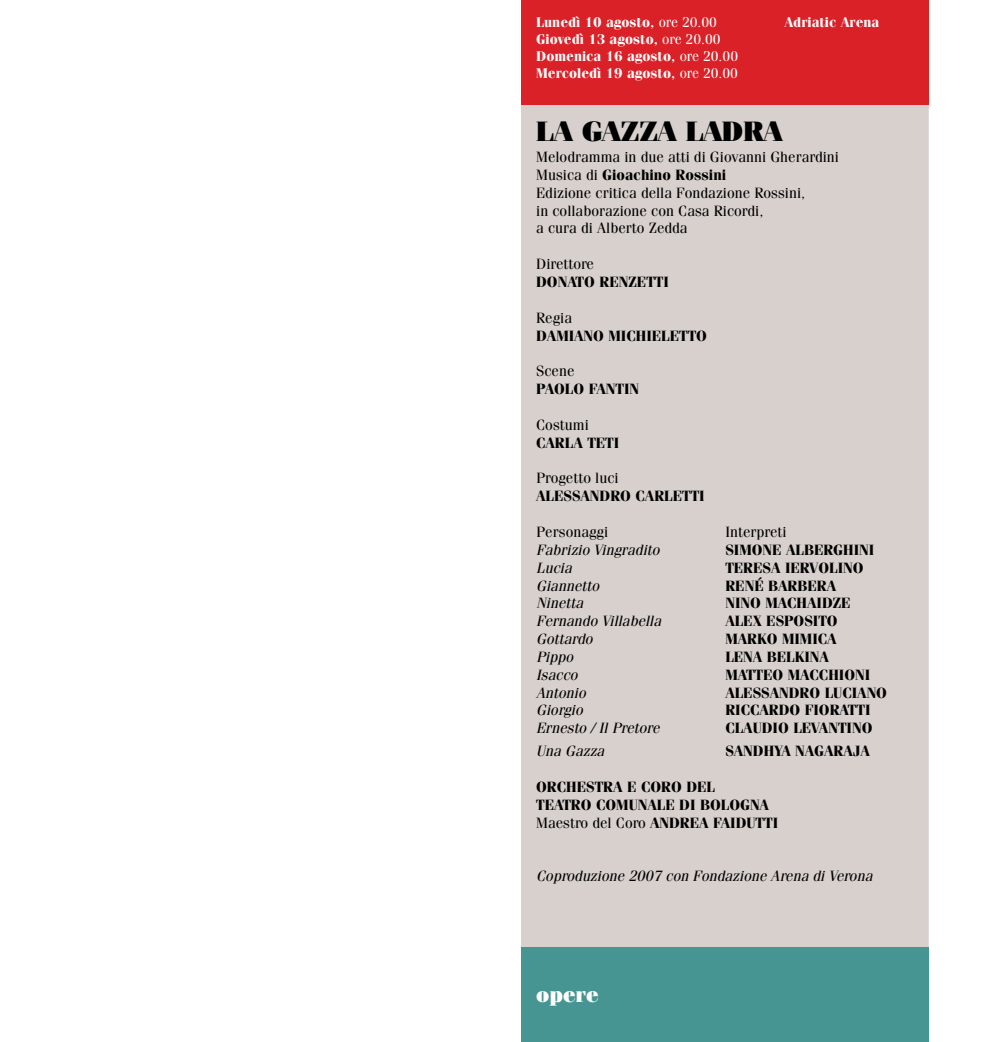
<style>
.page{position:relative;width:993px;height:1042px;background:#fff}
.page>*{position:absolute;margin:0;border:0;box-sizing:border-box;transform-origin:0 0}
.t1{font:900 28px "Fenice";color:#000}
.t2{font:900 21px "Fenice";color:#fff}
.t3{font:700 14.88px/17.8px "Fenice";color:#000}
.t4{font:14.88px/17.8px "Fenice";color:#000}
.t5{font:italic 14.88px "Fenice";color:#000}
.t6{font:700 14px/16.8px "Fenice";color:#fff}
.s1{font-weight:400}
.s2{font-weight:700}
</style>
<div class="page">
<div style="left:521px;top:0;width:406px;height:947px;background:#d7d0cd"></div>
<div style="left:521px;top:947px;width:407px;height:95px;background:#469592"></div>
<div style="left:521px;top:0;width:407px;height:104px;background:#da2128"></div>
<p class="t6" style="left:536px;top:14px;width:182px">Lunedì 10 agosto, <span class="s1">ore 20.00</span></p>
<p class="t6" style="left:784px;top:14px;width:96px">Adriatic Arena</p>
<p class="t6" style="left:536px;top:30px;width:203px">Giovedì 13 agosto, <span class="s1">ore 20.00<br></span>Domenica 16 agosto, <span class="s1">ore 20.00<br></span>Mercoledì 19 agosto, <span class="s1">ore 20.00</span></p>
<h1 class="t1" style="left:536px;top:114px;width:247px">LA GAZZA LADRA</h1>
<p class="t4" style="left:536px;top:148px;width:304px">Melodramma in due atti di Giovanni Gherardini Musica di <span class="s2">Gioachino Rossini<br></span>Edizione critica della Fondazione Rossini,<br>in collaborazione con Casa Ricordi,<br>a cura di Alberto Zedda</p>
<p class="t4" style="left:536px;top:255px;width:59px">Direttore</p>
<p class="t3" style="left:536px;top:273px;width:134px">DONATO RENZETTI</p>
<p class="t4" style="left:536px;top:308px;width:37px">Regia</p>
<p class="t3" style="left:536px;top:326px;width:172px">DAMIANO MICHIELETTO</p>
<p class="t4" style="left:536px;top:362px;width:40px">Scene</p>
<p class="t3" style="left:536px;top:380px;width:104px">PAOLO FANTIN</p>
<p class="t4" style="left:536px;top:415px;width:54px">Costumi</p>
<p class="t3" style="left:536px;top:433px;width:85px">CARLA TETI</p>
<p class="t4" style="left:536px;top:469px;width:84px">Progetto luci</p>
<p class="t3" style="left:536px;top:487px;width:170px">ALESSANDRO CARLETTI</p>
<p class="t4" style="left:536px;top:522px;width:73px">Personaggi</p>
<p class="t4" style="left:725px;top:522px;width:63px">Interpreti</p>
<p class="t5" style="left:536px;top:541px;width:125px">Fabrizio Vingradito</p>
<p class="t3" style="left:725px;top:540px;width:150px">SIMONE ALBERGHINI</p>
<p class="t5" style="left:536px;top:559px;width:37px">Lucia</p>
<p class="t3" style="left:725px;top:558px;width:140px">TERESA IERVOLINO</p>
<p class="t5" style="left:536px;top:576px;width:64px">Giannetto</p>
<p class="t3" style="left:725px;top:576px;width:112px">RENÉ BARBERA</p>
<p class="t5" style="left:536px;top:594px;width:48px">Ninetta</p>
<p class="t3" style="left:725px;top:594px;width:127px">NINO MACHAIDZE</p>
<p class="t5" style="left:536px;top:612px;width:126px">Fernando Villabella</p>
<p class="t3" style="left:725px;top:612px;width:114px">ALEX ESPOSITO</p>
<p class="t5" style="left:536px;top:630px;width:58px">Gottardo</p>
<p class="t3" style="left:725px;top:630px;width:113px">MARKO MIMICA</p>
<p class="t5" style="left:536px;top:648px;width:38px">Pippo</p>
<p class="t3" style="left:725px;top:647px;width:105px">LENA BELKINA</p>
<p class="t5" style="left:536px;top:666px;width:43px">Isacco</p>
<p class="t3" style="left:725px;top:665px;width:146px">MATTEO MACCHIONI</p>
<p class="t5" style="left:536px;top:683px;width:51px">Antonio</p>
<p class="t3" style="left:725px;top:683px;width:163px">ALESSANDRO LUCIANO</p>
<p class="t5" style="left:536px;top:701px;width:48px">Giorgio</p>
<p class="t3" style="left:725px;top:701px;width:147px">RICCARDO FIORATTI</p>
<p class="t5" style="left:536px;top:719px;width:125px">Ernesto / Il Pretore</p>
<p class="t3" style="left:725px;top:719px;width:148px">CLAUDIO LEVANTINO</p>
<p class="t5" style="left:536px;top:742px;width:70px">Una Gazza</p>
<p class="t3" style="left:725px;top:742px;width:146px">SANDHYA NAGARAJA</p>
<p class="t3" style="left:536px;top:778px;width:243px">ORCHESTRA E CORO DEL<br>TEATRO COMUNALE DI BOLOGNA<br><span class="s1">Maestro del Coro</span> ANDREA FAIDUTTI</p>
<p class="t5" style="left:536px;top:867px;width:337px">Coproduzione 2007 con Fondazione Arena di Verona</p>
<h2 class="t2" style="left:536px;top:982px;width:64px">opere</h2>
</div>
